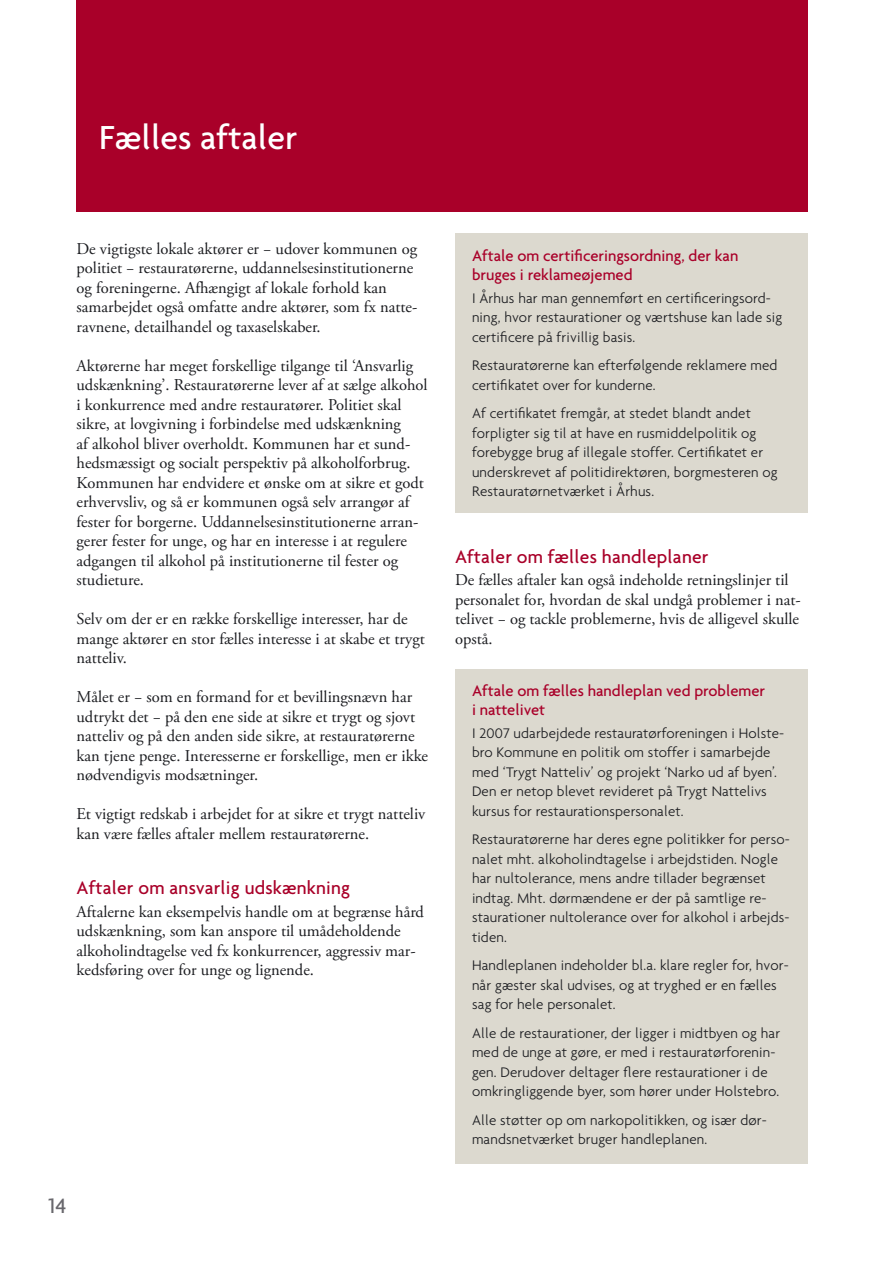
<style>
.page{position:relative;width:893px;height:1263px;background:#fff}
.page>*{position:absolute;margin:0;border:0;box-sizing:border-box;transform-origin:0 0}
.Kapitel{font:500 36px "Agenda";color:#fff}
.t1{font:500 22.5px "Agenda";color:#68676c}
.Rubrik_2{font:500 19.5px "Agenda";letter-spacing:.01em;color:#a90029}
.Brødtext{font:16.5px/19.5px "Adobe Garamond Pro";color:#1b1c20}
.Box_titel{font:500 16.5px/19.5px "Agenda";color:#a90029}
.Citat__kusiv{font:300 15px/19.5px "Agenda";letter-spacing:.01em;color:#1b1c20}
</style>
<div class="page">
<div style="left:455px;top:234px;width:353px;height:279px;background:#dcd9cf"></div>
<div style="left:455px;top:669px;width:353px;height:495px;background:#dcd9cf"></div>
<div style="left:77px;top:0;width:731px;height:211px;background:#a90029"></div>
<p class="Kapitel" style="left:99px;top:116px;width:200px">Fælles aftaler</p>
<p class="Brødtext" style="left:77px;top:239px;width:342px">De vigtigste lokale aktører er − udover kommunen og politiet − restauratørerne, uddannelsesinstitutionerne og foreningerne. Afhængigt af lokale forhold kan samarbejdet også omfatte andre aktører, som fx natte&shy;ravnene, detailhandel og taxaselskaber.</p>
<p class="Brødtext" style="left:77px;top:356px;width:353px">Aktørerne har meget forskellige tilgange til ‘Ansvarlig udskænkning’. Restauratørerne lever af at sælge alkohol i konkurrence med andre restauratører. Politiet skal sikre, at lovgivning i forbindelse med udskænkning<br>af alkohol bliver overholdt. Kommunen har et sund&shy;hedsmæssigt og socialt perspektiv på alkoholforbrug.<br>Kommunen har endvidere et ønske om at sikre et godt erhvervsliv, og så er kommunen også selv arrangør af fester for borgerne. Uddannelsesinstitutionerne arran&shy;gerer fester for unge, og har en interesse i at regulere adgangen til alkohol på institutionerne til fester og studieture.</p>
<p class="Brødtext" style="left:77px;top:610px;width:350px">Selv om der er en række forskellige interesser, har de mange aktører en stor fælles interesse i at skabe et trygt natteliv.</p>
<p class="Brødtext" style="left:77px;top:688px;width:353px">Målet er − som en formand for et bevillingsnævn har udtrykt det − på den ene side at sikre et trygt og sjovt natteliv og på den anden side sikre, at restauratørerne kan tjene penge. Interesserne er forskellige, men er ikke nødvendigvis modsætninger.</p>
<p class="Brødtext" style="left:77px;top:805px;width:350px">Et vigtigt redskab i arbejdet for at sikre et trygt natteliv kan være fælles aftaler mellem restauratørerne.</p>
<p class="Rubrik_2" style="left:77px;top:876px;width:275px">Aftaler om ansvarlig udskænkning</p>
<p class="Brødtext" style="left:77px;top:902px;width:349px">Aftalerne kan eksempelvis handle om at begrænse hård udskænkning, som kan anspore til umådeholdende alkoholindtagelse ved fx konkurrencer, aggressiv mar&shy;kedsføring over for unge og lignende.</p>
<h2 class="t1" style="left:48px;top:1192px;width:20px">14</h2>
<p class="Box_titel" style="left:472px;top:245px;width:268px">Aftale om certificeringsordning, der kan bruges i reklameøjemed</p>
<p class="Citat__kusiv" style="left:472px;top:288px;width:312px">I Århus har man gennemført en certificeringsord&shy;ning, hvor restaurationer og værtshuse kan lade sig certificere på frivillig basis.</p>
<p class="Citat__kusiv" style="left:472px;top:355px;width:307px">Restauratørerne kan efterfølgende reklamere med certifikatet over for kunderne.</p>
<p class="Citat__kusiv" style="left:472px;top:403px;width:307px">Af certifikatet fremgår, at stedet blandt andet forpligter sig til at have en rusmiddelpolitik og forebygge brug af illegale stoffer. Certifikatet er underskrevet af politidirektøren, borgmesteren og Restauratørnetværket i Århus.</p>
<p class="Rubrik_2" style="left:455px;top:544px;width:255px">Aftaler om fælles handleplaner</p>
<p class="Brødtext" style="left:455px;top:571px;width:347px">De fælles aftaler kan også indeholde retningslinjer til personalet for, hvordan de skal undgå problemer i nat&shy;telivet − og tackle problemerne, hvis de alligevel skulle opstå.</p>
<p class="Box_titel" style="left:472px;top:680px;width:295px">Aftale om fælles handleplan ved problemer i nattelivet</p>
<p class="Citat__kusiv" style="left:472px;top:723px;width:314px">I 2007 udarbejdede restauratørforeningen i Holste&shy;bro Kommune en politik om stoffer i samarbejde med ‘Trygt Natteliv’ og projekt ‘Narko ud af byen’.<br>Den er netop blevet revideret på Trygt Nattelivs kursus for restaurationspersonalet.</p>
<p class="Citat__kusiv" style="left:472px;top:829px;width:319px">Restauratørerne har deres egne politikker for perso&shy;nalet mht. alkoholindtagelse i arbejdstiden. Nogle har nultolerance, mens andre tillader begrænset indtag. Mht. dørmændene er der på samtlige re&shy;staurationer nultolerance over for alkohol i arbejds&shy;tiden.</p>
<p class="Citat__kusiv" style="left:472px;top:955px;width:318px">Handleplanen indeholder bl.a. klare regler for, hvor&shy;når gæster skal udvises, og at tryghed er en fælles sag for hele personalet.</p>
<p class="Citat__kusiv" style="left:472px;top:1023px;width:310px">Alle de restaurationer, der ligger i midtbyen og har med de unge at gøre, er med i restauratørforenin&shy;gen. Derudover deltager flere restaurationer i de omkringliggende byer, som hører under Holstebro.</p>
<p class="Citat__kusiv" style="left:472px;top:1110px;width:296px">Alle støtter op om narkopolitikken, og især dør&shy;mandsnetværket bruger handleplanen.</p>
</div>
